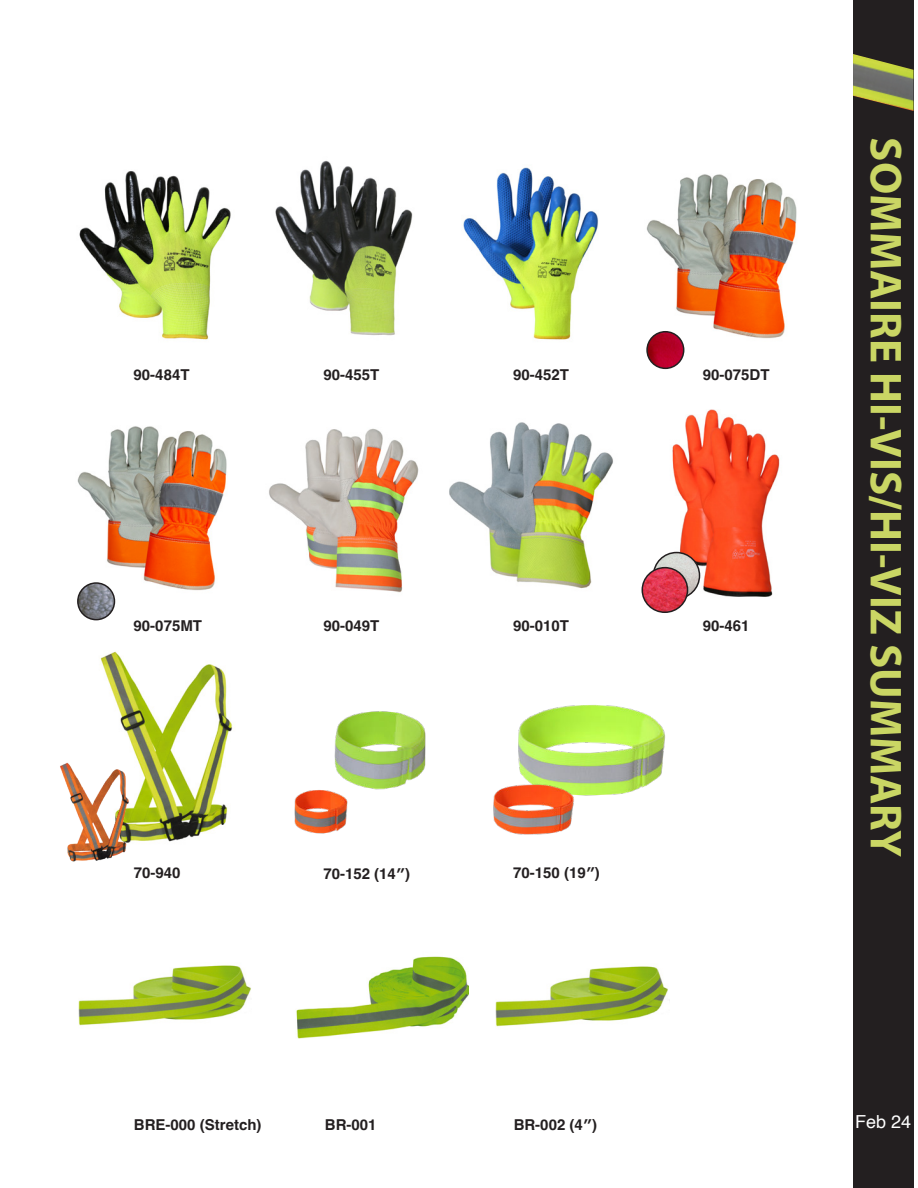
<style>
.page{position:relative;width:918px;height:1188px;background:#fff}
.page>*{position:absolute;margin:0;border:0;box-sizing:border-box;transform-origin:0 0}
.t1{font:700 45px "Myriad Pro";color:#cad664}
.t2{font:18px "Helvetica";color:#fff}
.t3{font:700 15px "Helvetica";color:#231f20}
</style>
<div class="page">
<div style="left:853px;top:0;width:61px;height:1188px;background:#231f20"></div>
<img style="left:853px;top:54px;width:61px;height:57px">
<img style="left:79px;top:171px;width:152px;height:169px">
<img style="left:275px;top:160px;width:138px;height:176px">
<img style="left:463px;top:167px;width:135px;height:173px">
<img style="left:646px;top:174px;width:151px;height:177px">
<img style="left:269px;top:428px;width:150px;height:165px">
<img style="left:449px;top:422px;width:164px;height:167px">
<img style="left:77px;top:426px;width:150px;height:176px">
<img style="left:647px;top:332px;width:37px;height:36px;border-radius:18px">
<div style="left:646px;top:331px;width:38px;height:38px;border:2px solid #231f20;border-radius:50%"></div>
<img style="left:78px;top:583px;width:36px;height:37px;border-radius:18px">
<div style="left:77px;top:582px;width:38px;height:38px;border:2px solid #231f20;border-radius:50%"></div>
<img style="left:641px;top:409px;width:139px;height:192px">
<img style="left:654px;top:553px;width:46px;height:46px;border-radius:23px">
<div style="left:653px;top:552px;width:47px;height:47px;border:2px solid #231f20;border-radius:50%"></div>
<img style="left:642px;top:568px;width:46px;height:44px;border-radius:22px">
<div style="left:642px;top:567px;width:46px;height:46px;border:2px solid #231f20;border-radius:50%"></div>
<img style="left:100px;top:651px;width:133px;height:191px">
<img style="left:78px;top:965px;width:173px;height:61px">
<img style="left:60px;top:756px;width:79px;height:106px">
<img style="left:334px;top:711px;width:92px;height:79px">
<img style="left:294px;top:756px;width:67px;height:78px">
<img style="left:518px;top:705px;width:147px;height:91px">
<img style="left:493px;top:756px;width:83px;height:79px">
<img style="left:296px;top:956px;width:173px;height:83px">
<img style="left:495px;top:966px;width:173px;height:61px">
<p class="t3" style="left:134px;top:366px;width:57px">90-484T</p>
<p class="t3" style="left:323px;top:366px;width:57px">90-455T</p>
<p class="t3" style="left:513px;top:366px;width:57px">90-452T</p>
<p class="t3" style="left:703px;top:366px;width:68px">90-075DT</p>
<p class="t3" style="left:134px;top:617px;width:70px">90-075MT</p>
<p class="t3" style="left:323px;top:617px;width:57px">90-049T</p>
<p class="t3" style="left:513px;top:617px;width:57px">90-010T</p>
<p class="t3" style="left:703px;top:617px;width:48px">90-461</p>
<p class="t3" style="left:134px;top:865px;width:48px">70-940</p>
<p class="t3" style="left:513px;top:864px;width:88px">70-150 (19″)</p>
<p class="t3" style="left:323px;top:865px;width:88px">70-152 (14″)</p>
<h1 class="t1" style="left:913px;top:137px;width:721px;rotate:90deg">SOMMAIRE HI-VIS/HI-VIZ SUMMARY</h1>
<p class="t3" style="left:134px;top:1116px;width:129px">BRE-000 (Stretch)</p>
<p class="t3" style="left:325px;top:1116px;width:53px">BR-001</p>
<p class="t3" style="left:514px;top:1116px;width:85px">BR-002 (4″)</p>
<p class="t2" style="left:855px;top:1112px;width:58px">Feb 24</p>
</div>
